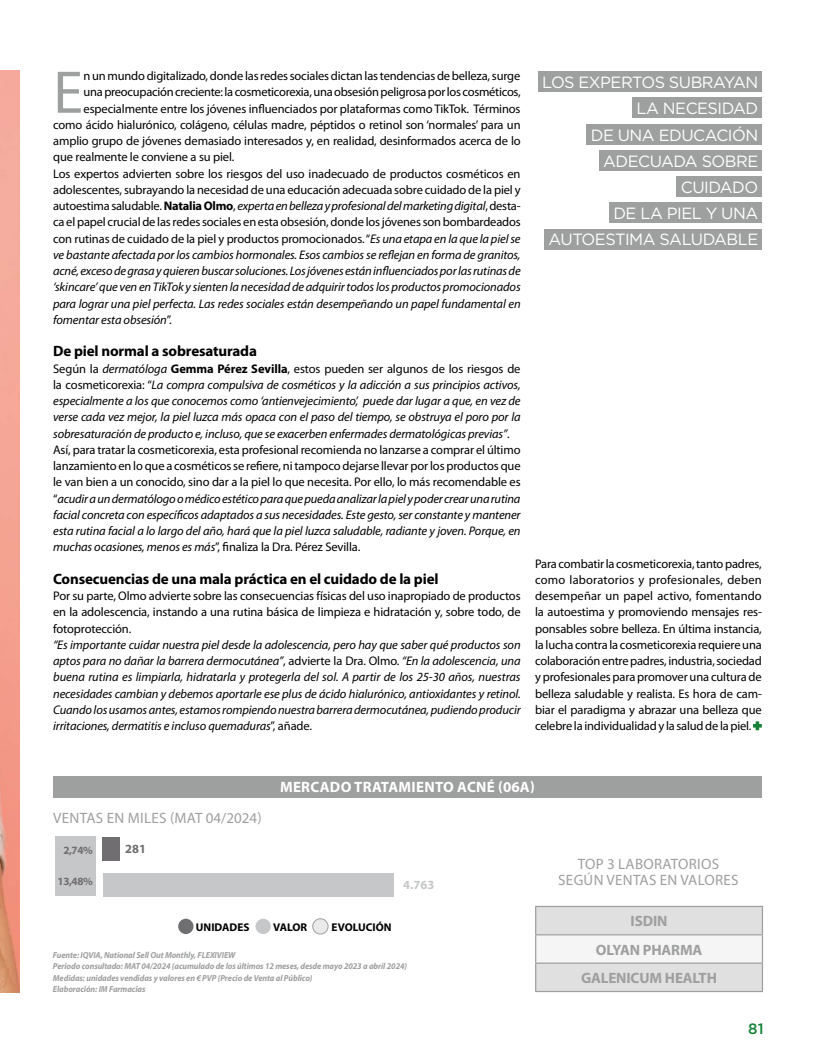
<style>
.page{position:relative;width:815px;height:1063px;background:#fff}
.page>*{position:absolute;margin:0;border:0;box-sizing:border-box;transform-origin:0 0}
.t1{font:60.75px "Myriad Pro";color:#9e9f9f}
.t2{font:16.25px/26.2px "Gotham";letter-spacing:-.03em;color:#fff;text-align:right}
.t3{font:700 15px "Myriad Pro";letter-spacing:-.01em;color:#000}
.t4{font:15px/16.2px "Myriad Pro";letter-spacing:.02em;color:#9e9f9f;text-align:center}
.t5{font:700 15px/28.4px "Myriad Pro";letter-spacing:-.01em;color:#9e9f9f;text-align:center}
.t6{font:700 15px "Myriad Pro";letter-spacing:.02em;color:#fff}
.t7{font:500 15px "Gotham";color:#178236}
.t8{font:italic 12.5px/16.2px "Myriad Pro";letter-spacing:-.01em;color:#000}
.t9{font:12.5px/16.2px "Myriad Pro";letter-spacing:-.01em;color:#000;text-align:justify}
.t10{font:700 12.5px "Myriad Pro";color:#c6c7c8}
.t11{font:700 12.5px "Myriad Pro";color:#706e71}
.t12{font:700 11.25px "Myriad Pro";color:#000}
.t13{font:700 11.12px "Myriad Pro";color:#706e71}
.t14{font:italic 700 8.75px/11.2px "Myriad Pro";letter-spacing:-.01em;color:#9e9f9f;scale:.95 1}
.s1{font-style:normal}
.s2{font-weight:700;font-style:normal}
.s3{font-style:italic}
</style>
<div class="page">
<img style="left:0;top:71px;width:19px;height:921px">
<svg style="left:753px;top:721px;width:9px;height:9px"></svg>
<div style="left:538px;top:71px;width:224px;height:21px;background:#9e9f9f"></div>
<div style="left:633px;top:98px;width:129px;height:20px;background:#9e9f9f"></div>
<div style="left:587px;top:124px;width:175px;height:20px;background:#9e9f9f"></div>
<div style="left:599px;top:150px;width:163px;height:20px;background:#9e9f9f"></div>
<div style="left:677px;top:176px;width:85px;height:21px;background:#9e9f9f"></div>
<div style="left:609px;top:203px;width:153px;height:20px;background:#9e9f9f"></div>
<div style="left:545px;top:229px;width:217px;height:20px;background:#9e9f9f"></div>
<div style="left:53px;top:776px;width:709px;height:21px;background:#9e9f9f"></div>
<div style="left:178px;top:919px;width:16px;height:15px;background:#6f6e71;border-radius:50%"></div>
<div style="left:256px;top:919px;width:15px;height:15px;background:#c6c7c9;border-radius:50%"></div>
<div style="left:313px;top:919px;width:15px;height:15px;background:#ebeaeb;border-radius:50%"></div>
<div style="left:312px;top:918px;width:16px;height:16px;border:1px solid #9e9f9f;border-radius:50%"></div>
<svg style="left:535px;top:906px;width:228px;height:85px"></svg>
<hr style="left:535px;top:991px;width:228px;height:1px;background:#9e9f9f">
<div style="left:55px;top:836px;width:41px;height:60px;background:#c6c7c8"></div>
<div style="left:103px;top:837px;width:17px;height:23px;background:#706e71"></div>
<div style="left:103px;top:873px;width:290px;height:23px;background:#c6c7c8"></div>
<h1 class="t1" style="left:53px;top:55px;width:31px">E</h1>
<p class="t9" style="left:84px;top:68px;width:438px">n un mundo digitalizado, donde las redes sociales dictan las tendencias de belleza, surge</p>
<p class="t9" style="left:84px;top:84px;width:439px">una preocupación creciente: la cosmeticorexia, una obsesión peligrosa por los cosméticos,</p>
<p class="t9" style="left:84px;top:100px;width:438px">especialmente entre los jóvenes influenciados por plataformas como TikTok. Términos</p>
<p class="t9" style="left:53px;top:116px;width:469px">como ácido hialurónico, colágeno, células madre, péptidos o retinol son ‘normales’ para un</p>
<p class="t9" style="left:53px;top:133px;width:469px">amplio grupo de jóvenes demasiado interesados y, en realidad, desinformados acerca de lo</p>
<p class="t9" style="left:53px;top:149px;width:183px">que realmente le conviene a su piel.</p>
<p class="t9" style="left:53px;top:165px;width:469px">Los expertos advierten sobre los riesgos del uso inadecuado de productos cosméticos en</p>
<p class="t9" style="left:53px;top:181px;width:469px">adolescentes, subrayando la necesidad de una educación adecuada sobre cuidado de la piel y</p>
<p class="t8" style="left:53px;top:198px;width:469px"><span class="s1">autoestima saludable.</span> <span class="s2">Natalia Olmo</span><span class="s1">,</span> experta en belleza y profesional del marketing digital<span class="s1">,desta-</span></p>
<p class="t9" style="left:53px;top:214px;width:469px">ca el papel crucial de las redes sociales en esta obsesión, donde los jóvenes son bombardeados</p>
<p class="t9" style="left:53px;top:230px;width:469px">con rutinas de cuidado de la piel y productos promocionados. “<span class="s3">Es una etapa en la que la piel se</span></p>
<p class="t8" style="left:53px;top:246px;width:469px">ve bastante afectada por los cambios hormonales. Esos cambios se reflejan en forma de granitos,</p>
<p class="t8" style="left:53px;top:263px;width:469px">acné, exceso de grasa y quieren buscar soluciones. Los jóvenes están influenciados por las rutinas de</p>
<p class="t8" style="left:53px;top:279px;width:469px">‘skincare’ que ven en TikTok y sienten la necesidad de adquirir todos los productos promocionados</p>
<p class="t8" style="left:53px;top:295px;width:469px">para lograr una piel perfecta. Las redes sociales están desempeñando un papel fundamental en</p>
<p class="t8" style="left:53px;top:311px;width:120px">fomentar esta obsesión<span class="s1">”.</span></p>
<p class="t3" style="left:53px;top:342px;width:205px">De piel normal a sobresaturada</p>
<p class="t8" style="left:53px;top:360px;width:469px"><span class="s1">Según la</span> dermatóloga <span class="s2">Gemma Pérez Sevilla</span><span class="s1">, estos pueden ser algunos de los riesgos de la cosmeticorexia: “</span>La compra compulsiva de cosméticos y la adicción a sus principios activos, especialmente a los que conocemos como ‘antienvejecimiento’, puede dar lugar a que, en vez de verse cada vez mejor, la piel luzca más opaca con el paso del tiempo, se obstruya el poro por la sobresaturación de producto e, incluso, que se exacerben enfermades dermatológicas previas”<span class="s1">.<br>Así, para tratar la cosmeticorexia, esta profesional recomienda no lanzarse a comprar el último lanzamiento en lo que a cosméticos se refiere, ni tampoco dejarse llevar por los productos que le van bien a un conocido, sino dar a la piel lo que necesita. Por ello, lo más recomendable es “</span>acudir a un dermatólogo o médico estético para que pueda analizar la piel y poder crear una rutina facial concreta con específicos adaptados a sus necesidades. Este gesto, ser constante y mantener esta rutina facial a lo largo del año, hará que la piel luzca saludable, radiante y joven. Porque, en muchas ocasiones, menos es más<span class="s1">”, finaliza la Dra. Pérez Sevilla.</span></p>
<p class="t3" style="left:53px;top:569px;width:387px">Consecuencias de una mala práctica en el cuidado de la piel</p>
<p class="t9" style="left:53px;top:588px;width:469px">Por su parte, Olmo advierte sobre las consecuencias físicas del uso inapropiado de productos en la adolescencia, instando a una rutina básica de limpieza e hidratación y, sobre todo, de fotoprotección.</p>
<p class="t8" style="left:53px;top:636px;width:469px;text-align:justify">“Es importante cuidar nuestra piel desde la adolescencia, pero hay que saber qué productos son aptos para no dañar la barrera dermocutánea”<span class="s1">, advierte la Dra. Olmo.</span> “En la adolescencia, una buena rutina es limpiarla, hidratarla y protegerla del sol. A partir de los 25-30 años, nuestras necesidades cambian y debemos aportarle ese plus de ácido hialurónico, antioxidantes y retinol.<br>Cuando los usamos antes, estamos rompiendo nuestra barrera dermocutánea, pudiendo producir irritaciones, dermatitis e incluso quemaduras<span class="s1">”, añade.</span></p>
<h2 class="t2" style="left:542px;top:69px;width:218px">LOS EXPERTOS SUBRAYAN<br>LA NECESIDAD<br>DE UNA EDUCACIÓN<br>ADECUADA SOBRE<br>CUIDADO<br>DE LA PIEL Y UNA<br>AUTOESTIMA SALUDABLE</h2>
<p class="t9" style="left:535px;top:555px;width:228px">Para combatir la cosmeticorexia, tanto padres, como laboratorios y profesionales, deben desempeñar un papel activo, fomentando la autoestima y promoviendo mensajes res&shy;ponsables sobre belleza. En última instancia, la lucha contra la cosmeticorexia requiere una colaboración entre padres, industria, sociedad y profesionales para promover una cultura de belleza saludable y realista. Es hora de cam&shy;biar el paradigma y abrazar una belleza que celebre la individualidad y la salud de la piel.</p>
<p class="t4" style="left:53px;top:809px;width:210px">VENTAS EN MILES (MAT 04/2024)</p>
<p class="t11" style="left:125px;top:840px;width:22px">281</p>
<p class="t13" style="left:63px;top:843px;width:31px">2,74%</p>
<p class="t13" style="left:58px;top:874px;width:37px">13,48%</p>
<p class="t6" style="left:280px;top:777px;width:256px">MERCADO TRATAMIENTO ACNÉ (06A)</p>
<p class="t10" style="left:403px;top:877px;width:33px">4.763</p>
<p class="t4" style="left:558px;top:855px;width:182px">TOP 3 LABORATORIOS<br>SEGÚN VENTAS EN VALORES</p>
<p class="t12" style="left:196px;top:919px;width:55px">UNIDADES</p>
<p class="t12" style="left:273px;top:919px;width:35px">VALOR</p>
<p class="t12" style="left:332px;top:919px;width:62px">EVOLUCIÓN</p>
<p class="t5" style="left:581px;top:907px;width:137px">ISDIN<br>OLYAN PHARMA<br>GALENICUM HEALTH</p>
<p class="t14" style="left:53px;top:949px;width:374px">Fuente: IQVIA, National Sell Out Monthly, FLEXIVIEW<br>Periodo consultado: MAT 04/2024 (acumulado de los últimos 12 meses, desde mayo 2023 a abril 2024)<br>Medidas: unidades vendidas y valores en € PVP (Precio de Venta al Público)<br>Elaboración: IM Farmacias</p>
<p class="t7" style="left:748px;top:1018px;width:17px">81</p>
</div>
